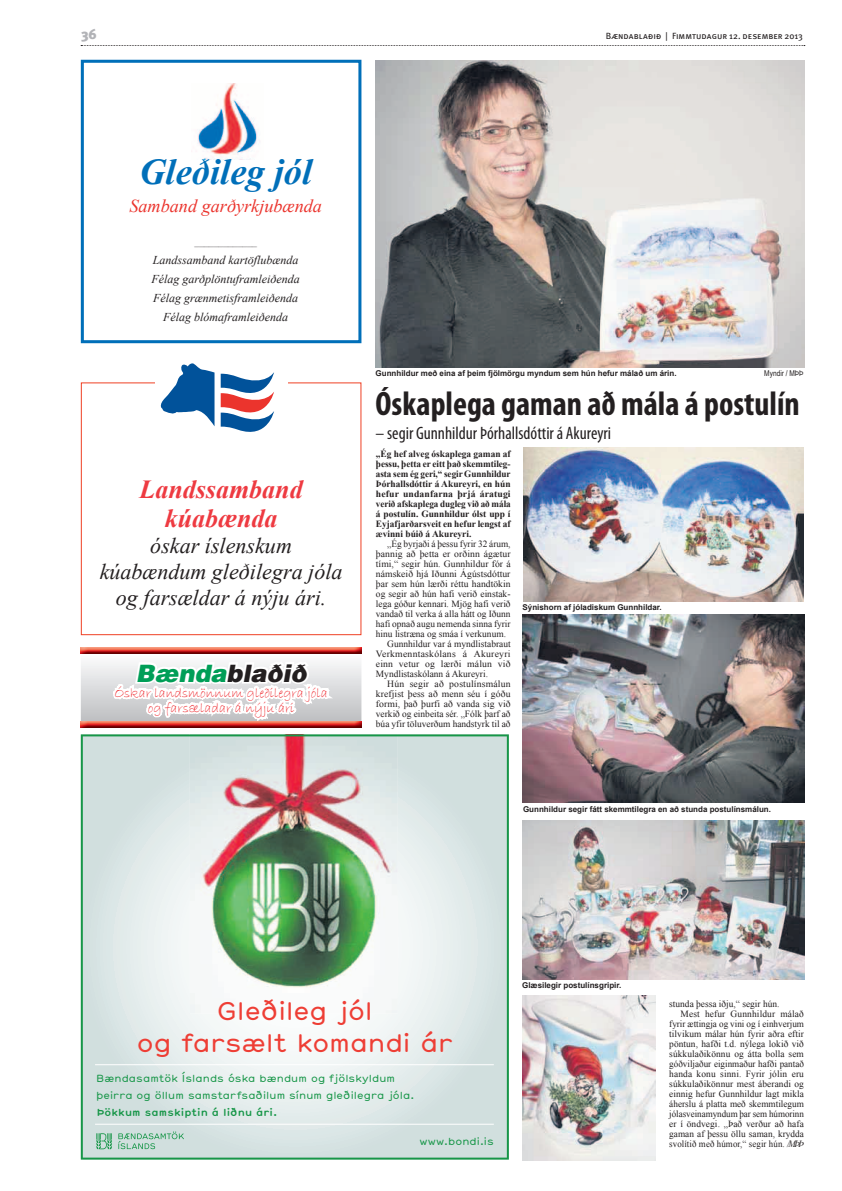
<style>
.page{position:relative;width:842px;height:1191px;background:#fff}
.page>*{position:absolute;margin:0;border:0;box-sizing:border-box;transform-origin:0 0}
.t1{font:italic 700 36.4px "Times New Roman";color:#006fb9}
.t2{font:700 condensed 34px "Myriad Pro";color:#231f20}
.t3{font:italic 700 26px/29px "Times New Roman";color:#ee3a41;text-align:center}
.t4{font:24.7px/32px "Hermes Sans";letter-spacing:-.01em;color:#ee3e35;text-align:center}
.t5{font:italic 900 24px "Switzerland";color:#231f20}
.t6{font:italic 22.1px/26px "Times New Roman";color:#231f20;text-align:center}
.t7{font:italic 18.2px "Times New Roman";color:#eb342d}
.t8{font:condensed 18px "Myriad Pro";color:#231f20}
.t9{font:14px/15px "Bradley Hand ITC";color:#ee1d23;text-align:center}
.t10{font:900 14px "Meta";color:#b2b3b7}
.t11{font:italic 12px/19px "Times New Roman";color:#231f20;text-align:center}
.t12{font:10px/17.4px "Hermes Sans";letter-spacing:.005em;color:#179648}
.t13{font:700 10px "Hermes Sans";letter-spacing:.01em;color:#179648}
.t14{font:italic 9.6px "Times New Roman";color:#231f20}
.t15{font:9.5px "Times New Roman";letter-spacing:.005em;color:#231f20}
.t16{font:700 9.5px/10px "Times New Roman";color:#231f20;text-align:justify}
.t17{font:9.5px "Times New Roman";letter-spacing:.005em;color:#231f20;scale:.96 1}
.t18{font:9.5px "Times New Roman";letter-spacing:.005em;color:#231f20;scale:.93 1}
.t19{font:9.5px "Times New Roman";letter-spacing:.005em;color:#231f20;scale:.95 1}
.t20{font:9.5px "Times New Roman";letter-spacing:.025em;color:#231f20}
.t21{font:9px "Meta Book Caps";color:#231f20}
.t22{font:700 8px "Arial";color:#231f20}
.t23{font:8px "Arial Narrow";color:#231f20}
.s1{color:#009e57}
.s2{font-style:italic}
</style>
<div class="page">
<svg style="left:81px;top:45px;width:724px;height:1px"></svg>
<svg style="left:81px;top:734px;width:428px;height:426px"></svg>
<hr style="left:95px;top:1064px;width:399px;height:1px;background:#fff">
<hr style="left:95px;top:1124px;width:399px;height:1px;background:#fff">
<img style="left:376px;top:61px;width:428px;height:307px">
<img style="left:523px;top:448px;width:281px;height:153px">
<img style="left:523px;top:615px;width:281px;height:187px">
<img style="left:522px;top:821px;width:282px;height:159px">
<img style="left:522px;top:995px;width:134px;height:165px">
<svg style="left:81px;top:635px;width:280px;height:149px"></svg>
<img style="left:81px;top:721px;width:280px;height:6px">
<img style="left:81px;top:647px;width:280px;height:6px">
<div style="left:81px;top:60px;width:280px;height:283px;border:3px solid #006fb9"></div>
<img style="left:191px;top:83px;width:69px;height:77px">
<div style="left:81px;top:382px;width:280px;height:253px;border:1px solid #ef4125"></div>
<div style="left:156px;top:355px;width:132px;height:101px;background:#fff"></div>
<svg style="left:221px;top:372px;width:53px;height:60px"></svg>
<svg style="left:160px;top:363px;width:55px;height:63px"></svg>
<h3 class="t10" style="left:81px;top:29px;width:17px">36</h3>
<p class="t21" style="left:606px;top:31px;width:198px">Bændablaðið | Fimmtudagur 12. desember 2013</p>
<h1 class="t1" style="left:139px;top:152px;width:174px">Gleðileg jól</h1>
<h3 class="t7" style="left:129px;top:195px;width:194px">Samband garðyrkjubænda</h3>
<p class="t14" style="left:195px;top:236px;width:64px">_____________</p>
<p class="t11" style="left:152px;top:250px;width:150px">Landssamband kartöflubænda<br>Félag garðplöntuframleiðenda<br>Félag grænmetisframleiðenda<br>Félag blómaframleiðenda</p>
<h3 class="t3" style="left:140px;top:475px;width:165px">Landssamband kúabænda</h3>
<h3 class="t6" style="left:100px;top:533px;width:244px">óskar íslenskum kúabændum gleðilegra jóla og farsældar á nýju ári.</h3>
<h3 class="t5" style="left:136px;top:664px;width:172px"><span class="s1">Bænda</span>blaðið</h3>
<h3 class="t9" style="left:114px;top:686px;width:215px">Óskar landsmönnum gleðilegra jóla og farsæladar á nýju ári</h3>
<p class="t22" style="left:376px;top:369px;width:303px">Gunnhildur með eina af þeim fjölmörgu myndum sem hún hefur málað um árin.</p>
<p class="t23" style="left:764px;top:369px;width:41px">Myndir / MÞÞ</p>
<h2 class="t2" style="left:376px;top:391px;width:426px">Óskaplega gaman að mála á postulín</h2>
<h3 class="t8" style="left:376px;top:427px;width:237px">– segir Gunnhildur Þórhallsdóttir á Akureyri</h3>
<p class="t16" style="left:376px;top:449px;width:136px">„Ég hef alveg óskaplega gaman af þessu, þetta er eitt það skemmtileg&shy;asta sem ég geri,“ segir Gunnhildur Þórhallsdóttir á Akureyri, en hún hefur undanfarna þrjá áratugi verið afskaplega dugleg við að mála á postulín. Gunnhildur ólst upp í Eyjafjarðarsveit en hefur lengst af ævinni búið á Akureyri.</p>
<p class="t15" style="left:387px;top:539px;width:125px">„Ég byrjaði á þessu fyrir 32 árum,</p>
<p class="t15" style="left:376px;top:549px;width:136px">þannig að þetta er orðinn ágætur</p>
<p class="t15" style="left:376px;top:559px;width:136px">tími,“ segir hún. Gunnhildur fór á</p>
<p class="t15" style="left:376px;top:569px;width:136px">námskeið hjá Iðunni Ágústsdóttur</p>
<p class="t15" style="left:376px;top:579px;width:136px">þar sem hún lærði réttu handtökin</p>
<p class="t15" style="left:376px;top:589px;width:136px">og segir að hún hafi verið einstak-</p>
<p class="t15" style="left:376px;top:599px;width:136px">lega góður kennari. Mjög hafi verið</p>
<p class="t15" style="left:376px;top:609px;width:136px">vandað til verka á alla hátt og Iðunn</p>
<p class="t15" style="left:376px;top:619px;width:136px">hafi opnað augu nemenda sinna fyrir</p>
<p class="t15" style="left:376px;top:629px;width:132px">hinu listræna og smáa í verkunum.</p>
<p class="t15" style="left:387px;top:639px;width:125px">Gunnhildur var á myndlistabraut</p>
<p class="t20" style="left:376px;top:649px;width:136px">Verkmenntaskólans á Akureyri</p>
<p class="t15" style="left:376px;top:659px;width:136px">einn vetur og lærði málun við</p>
<p class="t15" style="left:376px;top:669px;width:114px">Myndlistaskólann á Akureyri.</p>
<p class="t15" style="left:387px;top:679px;width:125px">Hún segir að postulínsmálun</p>
<p class="t15" style="left:376px;top:689px;width:136px">krefjist þess að menn séu í góðu</p>
<p class="t15" style="left:376px;top:699px;width:136px">formi, það þurfi að vanda sig við</p>
<p class="t15" style="left:376px;top:709px;width:136px">verkið og einbeita sér. „Fólk þarf að</p>
<p class="t15" style="left:376px;top:719px;width:136px">búa yfir töluverðum handstyrk til að</p>
<p class="t22" style="left:523px;top:603px;width:141px">Sýnishorn af jóladiskum Gunnhildar.</p>
<p class="t22" style="left:523px;top:804px;width:250px">Gunnhildur segir fátt skemmtilegra en að stunda postulínsmálun.</p>
<p class="t22" style="left:522px;top:981px;width:101px">Glæsilegir postulínsgripir.</p>
<h3 class="t4" style="left:137px;top:997px;width:318px">Gleðileg jól<br>og farsælt komandi ár</h3>
<p class="t12" style="left:96px;top:1070px;width:320px">Bændasamtök Íslands óska bændum og fjölskyldum þeirra og öllum samstarfsaðilum sínum gleðilegra jóla.</p>
<p class="t13" style="left:96px;top:1106px;width:183px">Þökkum samskiptin á liðnu ári.</p>
<p class="t12" style="left:419px;top:1134px;width:76px">www.bondi.is</p>
<p class="t15" style="left:669px;top:999px;width:112px">stunda þessa iðju,“ segir hún.</p>
<p class="t15" style="left:681px;top:1009px;width:125px">Mest hefur Gunnhildur málað</p>
<p class="t17" style="left:669px;top:1019px;width:142px">fyrir ættingja og vini og í einhverjum</p>
<p class="t15" style="left:669px;top:1029px;width:136px">tilvikum málar hún fyrir aðra eftir</p>
<p class="t15" style="left:669px;top:1039px;width:136px">pöntun, hafði t.d. nýlega lokið við</p>
<p class="t15" style="left:669px;top:1049px;width:136px">súkkulaðikönnu og átta bolla sem</p>
<p class="t17" style="left:669px;top:1059px;width:142px">góðviljaður eiginmaður hafði pantað</p>
<p class="t15" style="left:669px;top:1069px;width:136px">handa konu sinni. Fyrir jólin eru</p>
<p class="t15" style="left:669px;top:1079px;width:136px">súkkulaðikönnur mest áberandi og</p>
<p class="t15" style="left:669px;top:1089px;width:136px">einnig hefur Gunnhildur lagt mikla</p>
<p class="t15" style="left:669px;top:1099px;width:136px">áherslu á platta með skemmtilegum</p>
<p class="t19" style="left:669px;top:1109px;width:143px">jólasveinamyndum þar sem húmorinn</p>
<p class="t15" style="left:669px;top:1119px;width:136px">er í öndvegi. „Það verður að hafa</p>
<p class="t15" style="left:669px;top:1129px;width:136px">gaman af þessu öllu saman, krydda</p>
<p class="t18" style="left:669px;top:1139px;width:146px">svolítið með húmor,“ segir hún. <span class="s2">/MÞÞ</span></p>
</div>
